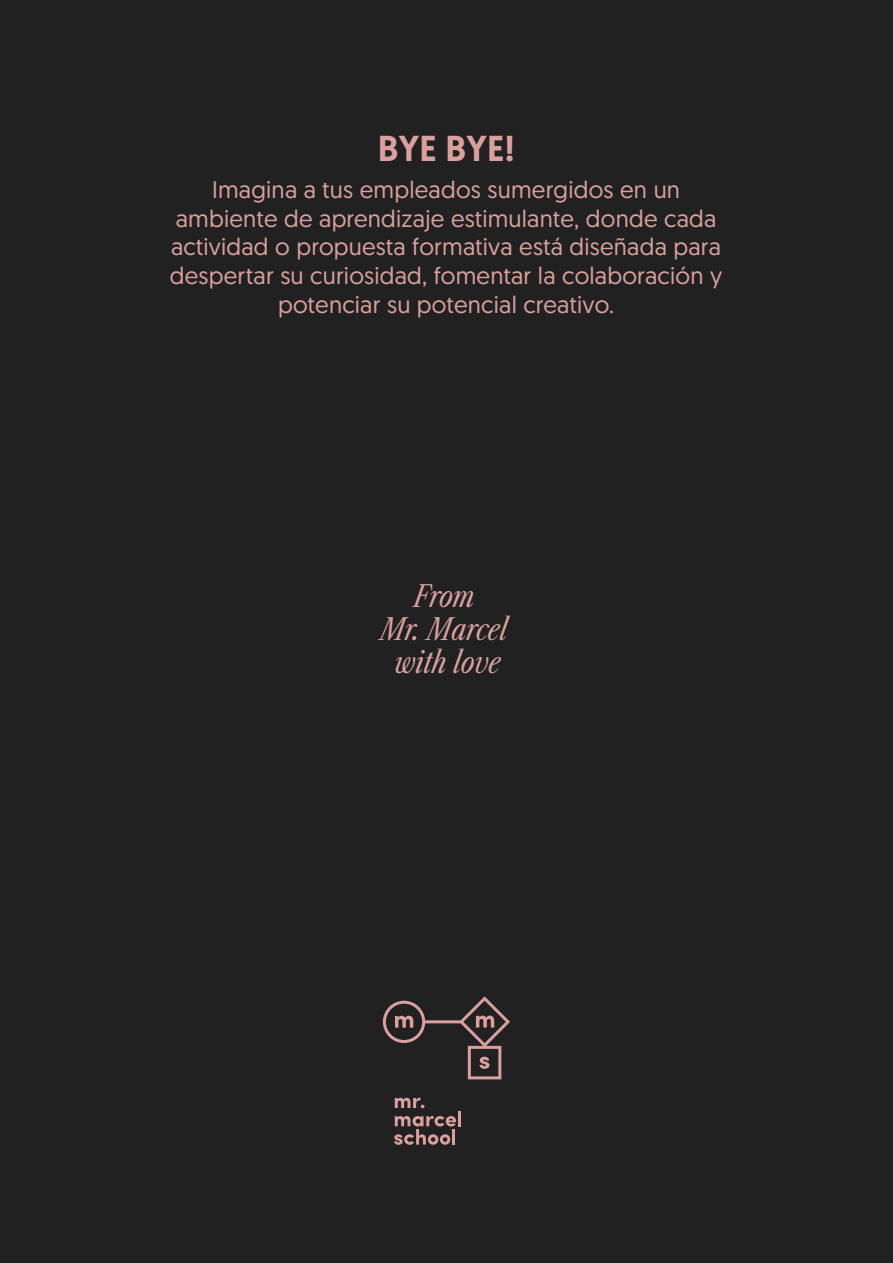
<style>
.page{position:relative;width:893px;height:1263px;background:#212121}
.page>*{position:absolute;margin:0;border:0;box-sizing:border-box;transform-origin:0 0}
.t1{font:500 36px "Geomanist";color:#d9a09d}
.t2{font:italic 30px/33px "Libre Caslon Condensed";letter-spacing:-.01em;color:#d9a09d;text-align:center}
.t3{font:24px/28.8px "Geomanist";letter-spacing:.01em;color:#d9a09d;text-align:center}
</style>
<div class="page">
<svg style="left:382px;top:1000px;width:41px;height:145px"></svg>
<svg style="left:423px;top:996px;width:87px;height:149px"></svg>
<hr style="left:0;top:1005px;width:682px;height:1px;background:#212021">
<h1 class="t1" style="left:378px;top:125px;width:139px">BYE BYE!</h1>
<p class="t3" style="left:170px;top:174px;width:554px">Imagina a tus empleados sumergidos en un ambiente de aprendizaje estimulante, donde cada actividad o propuesta formativa está diseñada para despertar su curiosidad, fomentar la colaboración y potenciar su potencial creativo.</p>
<p class="t2" style="left:381px;top:580px;width:129px">From<br>Mr. Marcel with love</p>
</div>
